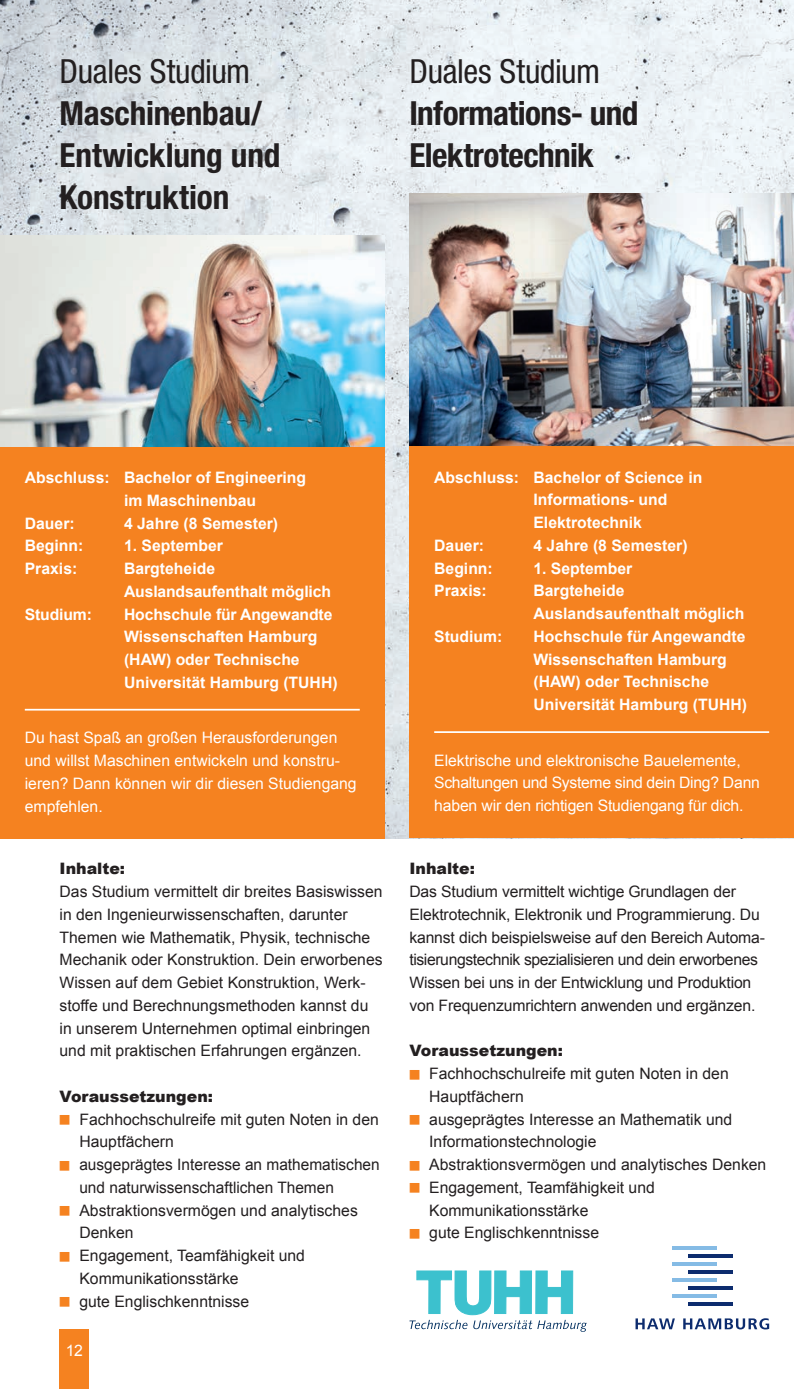
<style>
.page{position:relative;width:794px;height:1389px;background:#fff}
.page>*{position:absolute;margin:0;border:0;box-sizing:border-box;transform-origin:0 0}
.h_fett{font:700 condensed 33.25px/42px "Helvetica Neue LT Pro";letter-spacing:-.005em;color:#231f20}
.Copy{font:15.75px/22.8px "Arial";color:#231f20}
.Copy-2{font:700 15.75px/22.8px "Arial";color:#fff}
.Copy-3{font:15.75px/22.8px "Arial";color:#fff}
.Copy-4{font:900 15.75px "Arial";color:#231f20}
.s1{font-weight:400}
.s2{color:#f58220}
</style>
<div class="page">
<img style="left:0;top:0;width:794px;height:838px">
<img style="left:409px;top:193px;width:385px;height:253px">
<hr style="left:672px;top:1294px;width:45px;height:4px;background:#85bbe5">
<hr style="left:672px;top:1278px;width:45px;height:4px;background:#85bbe5">
<hr style="left:672px;top:1262px;width:45px;height:4px;background:#85bbe5">
<hr style="left:672px;top:1246px;width:45px;height:4px;background:#85bbe5">
<hr style="left:688px;top:1302px;width:44px;height:4px;background:#0d2c6e">
<hr style="left:688px;top:1286px;width:44px;height:4px;background:#0d2c6e">
<hr style="left:688px;top:1270px;width:44px;height:4px;background:#0d2c6e">
<hr style="left:688px;top:1254px;width:44px;height:4px;background:#0d2c6e">
<svg style="left:635px;top:1318px;width:40px;height:11px"></svg>
<svg style="left:683px;top:1318px;width:86px;height:11px"></svg>
<svg style="left:409px;top:1271px;width:178px;height:61px"></svg>
<div style="left:409px;top:446px;width:385px;height:392px;background:#f58220"></div>
<hr style="left:434px;top:731px;width:335px;height:2px;background:#fff">
<img style="left:0;top:235px;width:384px;height:212px">
<div style="left:0;top:447px;width:384px;height:391px;background:#f58220"></div>
<hr style="left:25px;top:709px;width:335px;height:2px;background:#fff">
<div style="left:60px;top:1329px;width:29px;height:60px;background:#f58220"></div>
<p class="h_fett" style="left:60px;top:50px;width:222px"><span class="s1">Duales Studium<br></span>Maschinenbau/<br>Entwicklung und<br>Konstruktion</p>
<p class="h_fett" style="left:409px;top:50px;width:231px"><span class="s1">Duales Studium<br></span>Informations- und<br>Elektrotechnik</p>
<p class="Copy-2" style="left:124px;top:467px;width:184px;text-indent:-99px">Abschluss: Bachelor of Engineering im Maschinenbau</p>
<p class="Copy-2" style="left:25px;top:512px;width:51px">Dauer:</p>
<p class="Copy-2" style="left:124px;top:512px;width:156px">4 Jahre (8 Semester)</p>
<p class="Copy-2" style="left:25px;top:535px;width:60px">Beginn:</p>
<p class="Copy-2" style="left:124px;top:535px;width:100px">1. September</p>
<p class="Copy-2" style="left:25px;top:558px;width:54px">Praxis:</p>
<p class="Copy-2" style="left:124px;top:558px;width:208px">Bargteheide<br>Auslandsaufenthalt möglich</p>
<p class="Copy-2" style="left:25px;top:603px;width:69px">Studium:</p>
<p class="Copy-2" style="left:124px;top:603px;width:215px">Hochschule für Angewandte<br>Wissenschaften Hamburg (HAW) oder Technische<br>Universität Hamburg (TUHH)</p>
<p class="Copy-3" style="left:25px;top:727px;width:333px">Du hast Spaß an großen Herausforderungen und willst Maschinen entwickeln und konstru&shy;ieren? Dann können wir dir diesen Studiengang empfehlen.</p>
<p class="Copy-4" style="left:60px;top:857px;width:67px">Inhalte:</p>
<p class="Copy" style="left:60px;top:880px;width:325px">Das Studium vermittelt dir breites Basiswissen in den Ingenieurwissenschaften, darunter Themen wie Mathematik, Physik, technische Mechanik oder Konstruktion. Dein erworbenes Wissen auf dem Gebiet Konstruktion, Werk&shy;stoffe und Berechnungsmethoden kannst du in unserem Unternehmen optimal einbringen und mit praktischen Erfahrungen ergänzen.</p>
<p class="Copy-4" style="left:60px;top:1085px;width:155px">Voraussetzungen:</p>
<p class="Copy" style="left:79px;top:1108px;width:301px;text-indent:-20px"><span class="s2">■</span> Fachhochschulreife mit guten Noten in den<br>Hauptfächern</p>
<p class="Copy" style="left:79px;top:1153px;width:302px;text-indent:-20px"><span class="s2">■</span> ausgeprägtes Interesse an mathematischen und naturwissenschaftlichen Themen</p>
<p class="Copy" style="left:79px;top:1199px;width:280px;text-indent:-20px"><span class="s2">■</span> Abstraktionsvermögen und analytisches<br>Denken</p>
<p class="Copy" style="left:79px;top:1244px;width:227px;text-indent:-20px"><span class="s2">■</span> Engagement, Teamfähigkeit und<br>Kommunikationsstärke</p>
<p class="Copy" style="left:60px;top:1290px;width:191px"><span class="s2">■</span> gute Englischkenntnisse</p>
<p class="Copy-3" style="left:66px;top:1339px;width:18px">12</p>
<p class="Copy-2" style="left:533px;top:466px;width:170px;text-indent:-99px">Abschluss: Bachelor of Science in<br>Informations- und<br>Elektrotechnik</p>
<p class="Copy-2" style="left:434px;top:535px;width:51px">Dauer:</p>
<p class="Copy-2" style="left:533px;top:535px;width:156px">4 Jahre (8 Semester)</p>
<p class="Copy-2" style="left:434px;top:557px;width:60px">Beginn:</p>
<p class="Copy-2" style="left:533px;top:557px;width:100px">1. September</p>
<p class="Copy-2" style="left:434px;top:580px;width:54px">Praxis:</p>
<p class="Copy-2" style="left:533px;top:580px;width:212px">Bargteheide<br>Auslandsaufenthalt möglich</p>
<p class="Copy-2" style="left:434px;top:626px;width:70px">Studium:</p>
<p class="Copy-2" style="left:533px;top:626px;width:215px">Hochschule für Angewandte<br>Wissenschaften Hamburg (HAW) oder Technische<br>Universität Hamburg (TUHH)</p>
<p class="Copy-3" style="left:434px;top:749px;width:327px">Elektrische und elektronische Bauelemente,<br>Schaltungen und Systeme sind dein Ding? Dann haben wir den richtigen Studiengang für dich.</p>
<p class="Copy-4" style="left:409px;top:857px;width:67px">Inhalte:</p>
<p class="Copy" style="left:409px;top:880px;width:357px">Das Studium vermittelt wichtige Grundlagen der Elektrotechnik, Elektronik und Programmierung. Du kannst dich beispielsweise auf den Bereich Automa&shy;tisierungstechnik spezialisieren und dein erworbenes Wissen bei uns in der Entwicklung und Produktion von Frequenzumrichtern anwenden und ergänzen.</p>
<p class="Copy-4" style="left:409px;top:1039px;width:155px">Voraussetzungen:</p>
<p class="Copy" style="left:429px;top:1062px;width:301px;text-indent:-20px"><span class="s2">■</span> Fachhochschulreife mit guten Noten in den<br>Hauptfächern</p>
<p class="Copy" style="left:429px;top:1108px;width:304px;text-indent:-20px"><span class="s2">■</span> ausgeprägtes Interesse an Mathematik und<br>Informationstechnologie</p>
<p class="Copy" style="left:409px;top:1153px;width:358px"><span class="s2">■</span> Abstraktionsvermögen und analytisches Denken</p>
<p class="Copy" style="left:429px;top:1176px;width:227px;text-indent:-20px"><span class="s2">■</span> Engagement, Teamfähigkeit und<br>Kommunikationsstärke</p>
<p class="Copy" style="left:409px;top:1222px;width:191px"><span class="s2">■</span> gute Englischkenntnisse</p>
</div>
